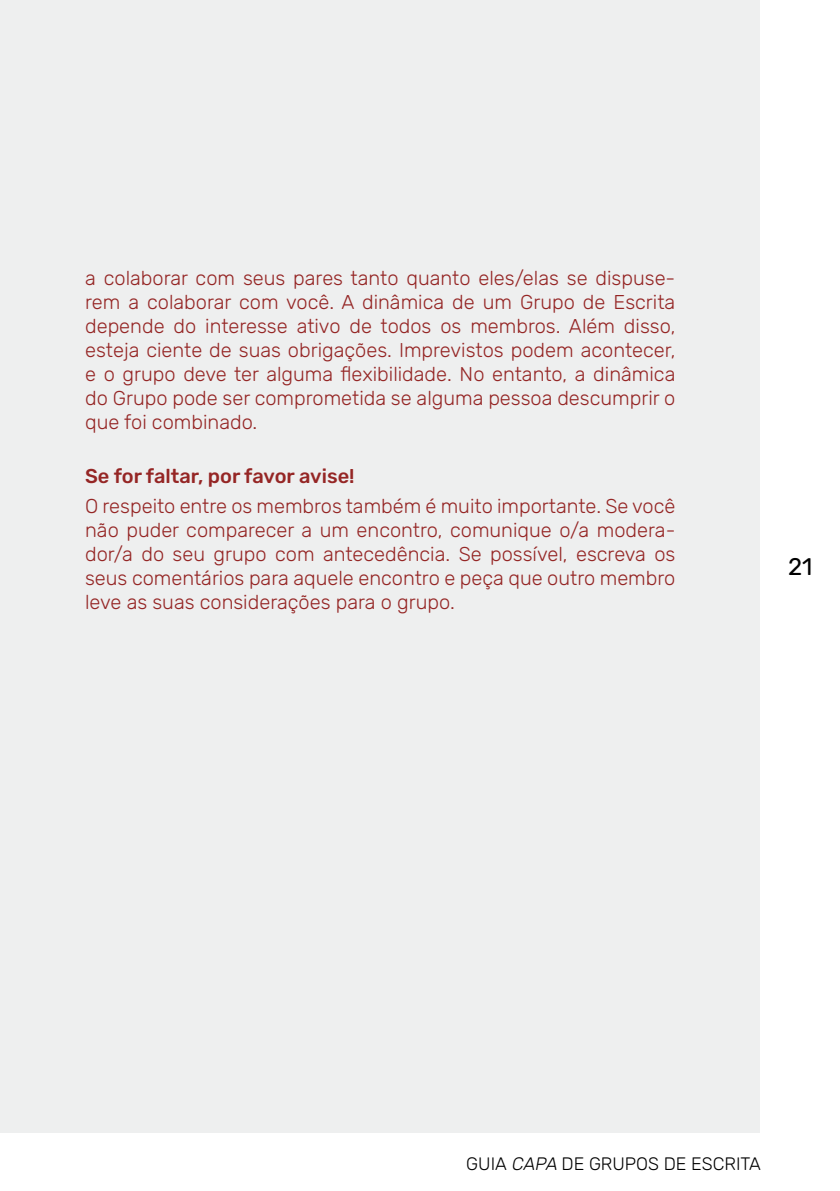
<style>
.page{position:relative;width:840px;height:1191px;background:#fff}
.page>*{position:absolute;margin:0;border:0;box-sizing:border-box;transform-origin:0 0}
.t1{font:24px "Rubik";color:#000}
.t2{font:300 20px/24px "Rubik";color:#952625;text-align:justify}
.t3{font:500 20px "Rubik";color:#952625}
.t4{font:300 18px "Rubik";color:#000}
.s1{font-style:italic}
</style>
<div class="page">
<div style="left:0;top:0;width:759px;height:1133px;background:#eeefef"></div>
<p class="t2" style="left:85px;top:267px;width:591px">a colaborar com seus pares tanto quanto eles/elas se dispuse&shy;rem a colaborar com você. A dinâmica de um Grupo de Escrita depende do interesse ativo de todos os membros. Além disso, esteja ciente de suas obrigações. Imprevistos podem acontecer, e o grupo deve ter alguma flexibilidade. No entanto, a dinâmica do Grupo pode ser comprometida se alguma pessoa descumprir o que foi combinado.</p>
<p class="t3" style="left:85px;top:465px;width:271px">Se for faltar, por favor avise!</p>
<p class="t2" style="left:85px;top:494px;width:591px">O respeito entre os membros também é muito importante. Se você não puder comparecer a um encontro, comunique o/a modera&shy;dor/a do seu grupo com antecedência. Se possível, escreva os seus comentários para aquele encontro e peça que outro membro leve as suas considerações para o grupo.</p>
<p class="t1" style="left:787px;top:553px;width:26px">21</p>
<p class="t4" style="left:466px;top:1153px;width:296px">GUIA <span class="s1">CAPA</span> DE GRUPOS DE ESCRITA</p>
</div>
